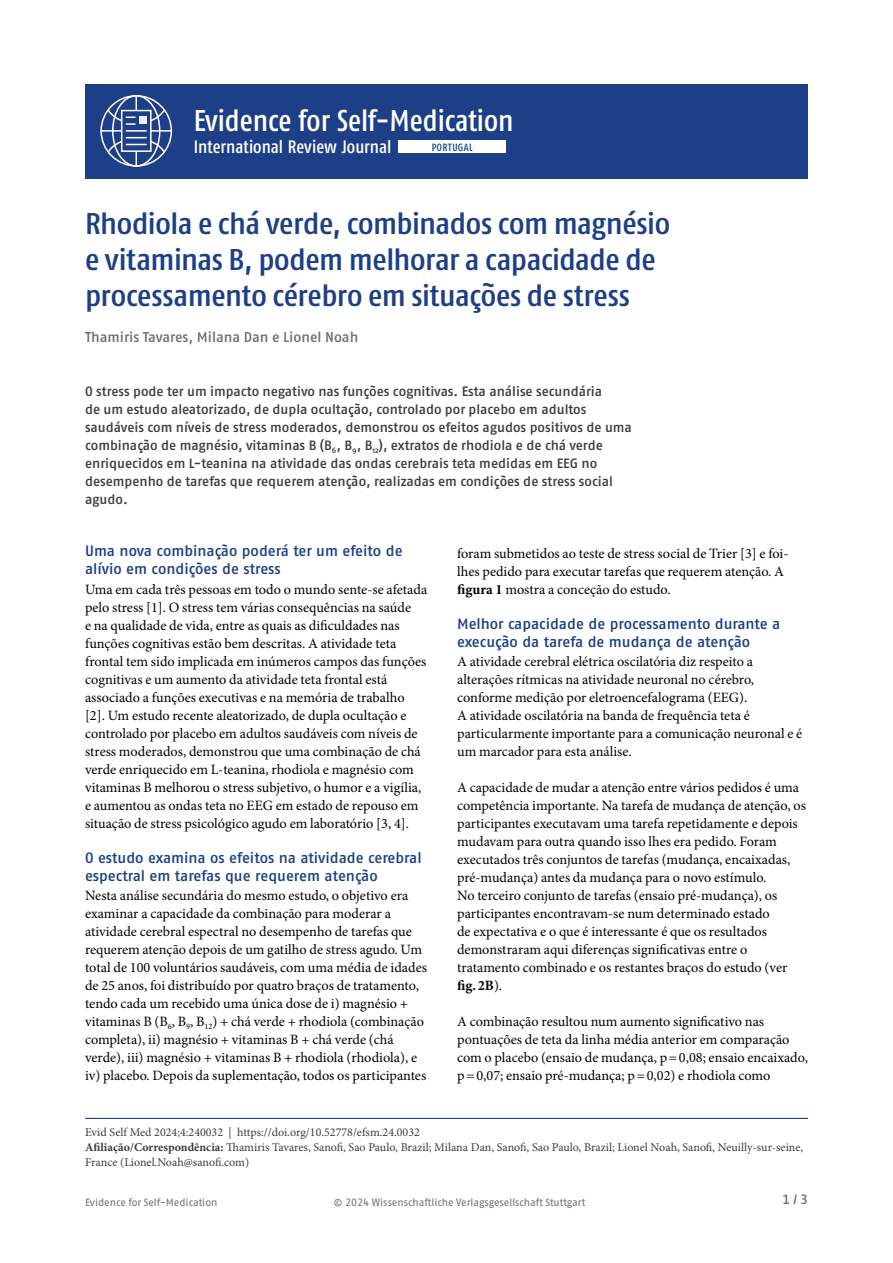
<style>
.page{position:relative;width:893px;height:1263px;background:#fff}
.page>*{position:absolute;margin:0;border:0;box-sizing:border-box;transform-origin:0 0}
.t1{font:500 condensed 30px/36px "Fago Pro";letter-spacing:-.015em;color:#1d3f87;scale:1.1 1}
.t2{font:500 condensed 30px "Fago Pro";color:#fff}
.t3{font:500 condensed 18px "Fago Pro";color:#fff}
.t4{font:500 15px/18px "Fago Pro";color:#1d3f87}
.t5{font:14.25px/18px "Minion Pro";color:#000}
.t6{font:500 14.25px "Fago Pro";letter-spacing:-.005em;color:#706f6f}
.t7{font:500 13.5px/18px "Fago Pro";color:#3c3c3b}
.t8{font:500 13.5px "Fago Pro";color:#706f6f}
.t9{font:12px/15px "Minion Pro";color:#3c3c3b}
.t10{font:10.5px "Fago Pro";letter-spacing:-.005em;color:#706f6f}
.t11{font:500 condensed 10.5px "Fago Pro";letter-spacing:.04em;color:#0e468f}
.s1{font-weight:700}
</style>
<div class="page">
<hr style="left:85px;top:1118px;width:723px;height:1px;background:#1d3f87">
<div style="left:85px;top:84px;width:723px;height:94px;background:#1d3f87"></div>
<div style="left:100px;top:95px;width:72px;height:72px;border:2px solid #fff;border-radius:50%"></div>
<div style="left:112px;top:95px;width:48px;height:72px;border:2px solid #fff;border-radius:50%"></div>
<hr style="left:101px;top:130px;width:71px;height:2px;background:#fff">
<hr style="left:135px;top:96px;width:2px;height:71px;background:#fff">
<svg style="left:106px;top:108px;width:60px;height:47px"></svg>
<div style="left:398px;top:141px;width:108px;height:12px;background:#fff"></div>
<h1 class="t2" style="left:194px;top:102px;width:321px">Evidence for Self-Medication</h1>
<p class="t3" style="left:194px;top:136px;width:199px">International Review Journal</p>
<p class="t11" style="left:432px;top:141px;width:43px">PORTUGAL</p>
<p class="t3" style="left:296px;top:137px;width:9px">e</p>
<h1 class="t1" style="left:85px;top:206px;width:533px">Rhodiola e chá verde, combinados com magnésio e vitaminas B, podem melhorar a capacidade de processamento cérebro em situações de stress</h1>
<p class="t6" style="left:85px;top:328px;width:275px">Thamiris Tavares, Milana Dan e Lionel Noah</p>
<p class="t7" style="left:85px;top:382px;width:548px">O stress pode ter um impacto negativo nas funções cognitivas. Esta análise secundária<br>de um estudo aleatorizado, de dupla ocultação, controlado por placebo em adultos saudáveis com níveis de stress moderados, demonstrou os efeitos agudos positivos de uma combinação de magnésio, vitaminas B (B<sub>6</sub>, B<sub>9</sub>, B<sub>12</sub>), extratos de rhodiola e de chá verde enriquecidos em L-teanina na atividade das ondas cerebrais teta medidas em EEG no desempenho de tarefas que requerem atenção, realizadas em condições de stress social agudo.</p>
<p class="t4" style="left:85px;top:542px;width:319px">Uma nova combinação poderá ter um efeito de alívio em condições de stress</p>
<p class="t5" style="left:85px;top:581px;width:344px">Uma em cada três pessoas em todo o mundo sente-se afetada pelo stress [1]. O stress tem várias consequências na saúde<br>e na qualidade de vida, entre as quais as dificuldades nas funções cognitivas estão bem descritas. A atividade teta frontal tem sido implicada em inúmeros campos das funções cognitivas e um aumento da atividade teta frontal está associado a funções executivas e na memória de trabalho [2]. Um estudo recente aleatorizado, de dupla ocultação e controlado por placebo em adultos saudáveis com níveis de stress moderados, demonstrou que uma combinação de chá verde enriquecido em L-teanina, rhodiola e magnésio com vitaminas B melhorou o stress subjetivo, o humor e a vigília, e aumentou as ondas teta no EEG em estado de repouso em situação de stress psicológico agudo em laboratório [3, 4].</p>
<p class="t4" style="left:85px;top:849px;width:338px">O estudo examina os efeitos na atividade cerebral espectral em tarefas que requerem atenção</p>
<p class="t5" style="left:85px;top:887px;width:343px">Nesta análise secundária do mesmo estudo, o objetivo era examinar a capacidade da combinação para moderar a atividade cerebral espectral no desempenho de tarefas que requerem atenção depois de um gatilho de stress agudo. Um total de 100 voluntários saudáveis, com uma média de idades de 25 anos, foi distribuído por quatro braços de tratamento, tendo cada um recebido uma única dose de i) magnésio + vitaminas B (B<sub>6</sub>, B<sub>9</sub>, B<sub>12</sub>) + chá verde + rhodiola (combinação completa), ii) magnésio + vitaminas B + chá verde (chá verde), iii) magnésio + vitaminas B + rhodiola (rhodiola), e iv) placebo. Depois da suplementação, todos os participantes</p>
<p class="t5" style="left:457px;top:545px;width:333px">foram submetidos ao teste de stress social de Trier [3] e foi&shy;lhes pedido para executar tarefas que requerem atenção. A <span class="s1">figura 1</span> mostra a conceção do estudo.</p>
<p class="t4" style="left:457px;top:615px;width:325px">Melhor capacidade de processamento durante a execução da tarefa de mudança de atenção</p>
<p class="t5" style="left:457px;top:653px;width:347px">A atividade cerebral elétrica oscilatória diz respeito a alterações rítmicas na atividade neuronal no cérebro, conforme medição por eletroencefalograma (EEG).<br>A atividade oscilatória na banda de frequência teta é particularmente importante para a comunicação neuronal e é um marcador para esta análise.</p>
<p class="t5" style="left:457px;top:779px;width:350px">A capacidade de mudar a atenção entre vários pedidos é uma competência importante. Na tarefa de mudança de atenção, os participantes executavam uma tarefa repetidamente e depois mudavam para outra quando isso lhes era pedido. Foram executados três conjuntos de tarefas (mudança, encaixadas, pré-mudança) antes da mudança para o novo estímulo.<br>No terceiro conjunto de tarefas (ensaio pré-mudança), os participantes encontravam-se num determinado estado<br>de expectativa e o que é interessante é que os resultados demonstraram aqui diferenças significativas entre o tratamento combinado e os restantes braços do estudo (ver <span class="s1">fig.2B</span>).</p>
<p class="t5" style="left:457px;top:1012px;width:352px">A combinação resultou num aumento significativo nas pontuações de teta da linha média anterior em comparação com o placebo (ensaio de mudança, p=0,08; ensaio encaixado, p=0,07; ensaio pré-mudança; p=0,02) e rhodiola como</p>
<p class="t9" style="left:85px;top:1125px;width:720px">Evid Self Med 2024;4:240032 | https://doi.org/10.52778/efsm.24.0032<br><span class="s1">Afiliação/Correspondência:</span> Thamiris Tavares, Sanofi, Sao Paulo, Brazil; Milana Dan, Sanofi, Sao Paulo, Brazil; Lionel Noah, Sanofi, Neuilly-sur-seine,<br>France (Lionel.Noah@sanofi.com)</p>
<p class="t10" style="left:85px;top:1196px;width:134px">Evidence for Self-Medication</p>
<p class="t10" style="left:334px;top:1196px;width:253px">© 2024 Wissenschaftliche Verlagsgesellschaft Stuttgart</p>
<p class="t8" style="left:782px;top:1191px;width:27px">1 / 3</p>
</div>
